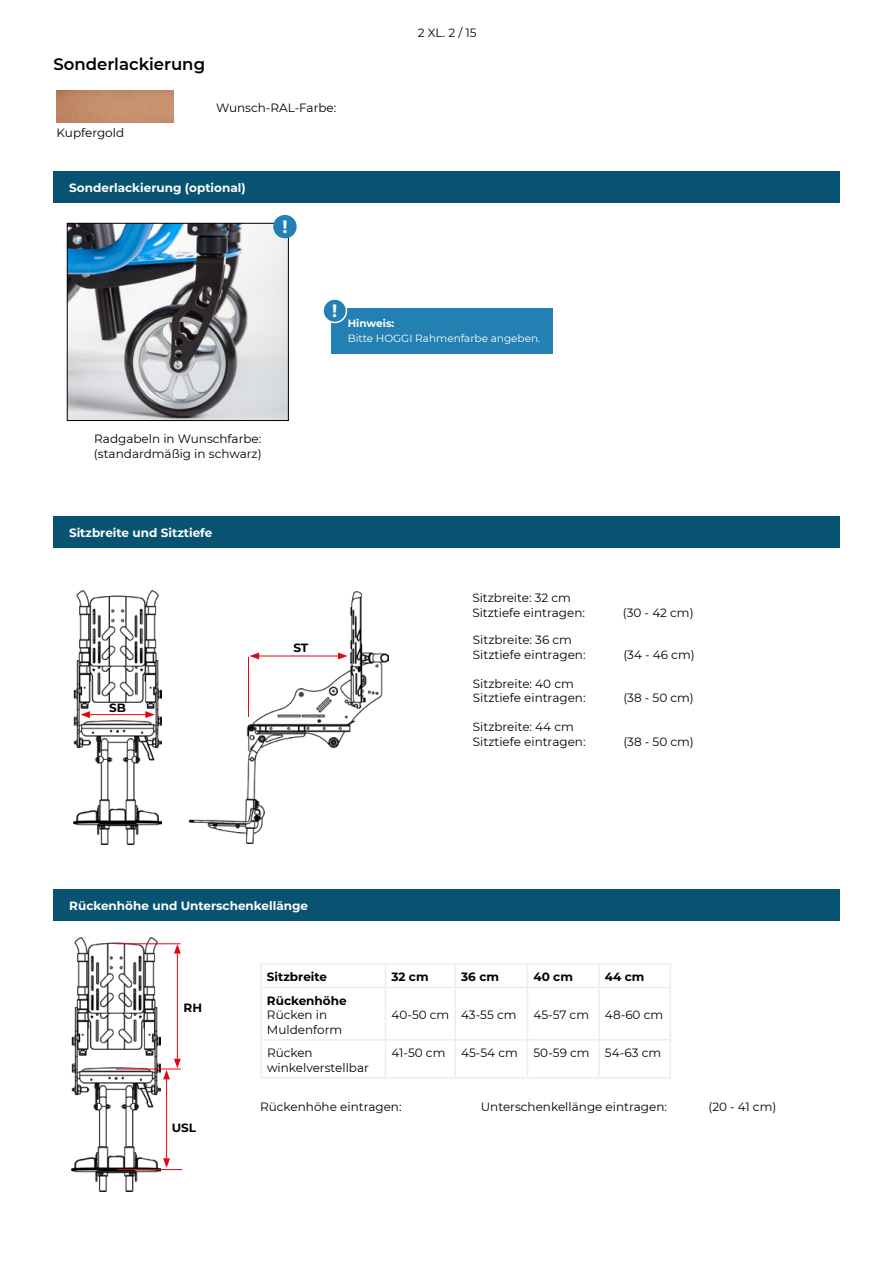
<style>
.page{position:relative;width:893px;height:1263px;background:#fff}
.page>*{position:absolute;margin:0;border:0;box-sizing:border-box;transform-origin:0 0}
.t1{font:700 17.85px "Montserrat";color:#fff}
.t2{font:600 16.5px "Montserrat";color:#000}
.t3{font:12px/14.4px "Montserrat";color:#000}
.t4{font:700 12px "Montserrat";color:#fff}
.t5{font:700 12px "Montserrat";color:#000}
.t6{font:10.5px "Montserrat";color:#fff}
.t7{font:700 10.5px "Montserrat";color:#fff}
</style>
<div class="page">
<img style="left:72px;top:938px;width:88px;height:254px">
<img style="left:73px;top:590px;width:89px;height:254px">
<img style="left:189px;top:592px;width:200px;height:252px">
<hr style="left:88px;top:714px;width:60px;height:1px;background:#e30613">
<svg style="left:80px;top:711px;width:10px;height:7px"></svg>
<svg style="left:145px;top:711px;width:10px;height:7px"></svg>
<hr style="left:257px;top:656px;width:83px;height:1px;background:#e30613">
<svg style="left:250px;top:652px;width:9px;height:7px"></svg>
<svg style="left:338px;top:652px;width:9px;height:7px"></svg>
<hr style="left:248px;top:657px;width:1px;height:60px;background:#e30613">
<div style="left:53px;top:517px;width:787px;height:31px;background:#075371"></div>
<div style="left:53px;top:889px;width:787px;height:31px;background:#075371"></div>
<hr style="left:260px;top:963px;width:125px;height:1px;background:#ededed">
<hr style="left:260px;top:964px;width:2px;height:23px;background:#ededed">
<hr style="left:385px;top:963px;width:70px;height:1px;background:#ededed">
<svg style="left:385px;top:964px;width:1px;height:23px"></svg>
<hr style="left:455px;top:963px;width:72px;height:1px;background:#ededed">
<hr style="left:454px;top:964px;width:2px;height:23px;background:#ededed">
<hr style="left:527px;top:963px;width:72px;height:1px;background:#ededed">
<svg style="left:527px;top:964px;width:1px;height:23px"></svg>
<hr style="left:599px;top:963px;width:72px;height:1px;background:#ededed">
<hr style="left:598px;top:964px;width:2px;height:23px;background:#ededed">
<svg style="left:670px;top:964px;width:1px;height:23px"></svg>
<hr style="left:260px;top:987px;width:125px;height:1px;background:#ededed">
<hr style="left:260px;top:988px;width:2px;height:51px;background:#ededed">
<hr style="left:385px;top:987px;width:70px;height:1px;background:#ededed">
<hr style="left:385px;top:988px;width:1px;height:51px;background:#ededed">
<hr style="left:455px;top:987px;width:72px;height:1px;background:#ededed">
<hr style="left:454px;top:988px;width:2px;height:51px;background:#ededed">
<hr style="left:527px;top:987px;width:72px;height:1px;background:#ededed">
<hr style="left:527px;top:988px;width:1px;height:51px;background:#ededed">
<hr style="left:599px;top:987px;width:72px;height:1px;background:#ededed">
<hr style="left:598px;top:988px;width:2px;height:51px;background:#ededed">
<hr style="left:670px;top:988px;width:1px;height:51px;background:#ededed">
<hr style="left:260px;top:1039px;width:125px;height:1px;background:#ededed">
<hr style="left:260px;top:1040px;width:2px;height:37px;background:#ededed">
<hr style="left:385px;top:1039px;width:70px;height:1px;background:#ededed">
<hr style="left:385px;top:1040px;width:1px;height:37px;background:#ededed">
<hr style="left:455px;top:1039px;width:72px;height:1px;background:#ededed">
<hr style="left:454px;top:1040px;width:2px;height:37px;background:#ededed">
<hr style="left:527px;top:1039px;width:72px;height:1px;background:#ededed">
<hr style="left:527px;top:1040px;width:1px;height:37px;background:#ededed">
<hr style="left:599px;top:1039px;width:72px;height:1px;background:#ededed">
<hr style="left:598px;top:1040px;width:2px;height:37px;background:#ededed">
<hr style="left:670px;top:1040px;width:1px;height:37px;background:#ededed">
<hr style="left:260px;top:1077px;width:125px;height:1px;background:#ededed">
<hr style="left:385px;top:1077px;width:70px;height:1px;background:#ededed">
<hr style="left:455px;top:1077px;width:72px;height:1px;background:#ededed">
<hr style="left:527px;top:1077px;width:72px;height:1px;background:#ededed">
<hr style="left:599px;top:1077px;width:72px;height:1px;background:#ededed">
<hr style="left:177px;top:951px;width:1px;height:110px;background:#e30613">
<svg style="left:174px;top:944px;width:7px;height:9px"></svg>
<hr style="left:166px;top:1077px;width:1px;height:84px;background:#e30613">
<svg style="left:163px;top:1059px;width:18px;height:20px"></svg>
<svg style="left:163px;top:1158px;width:7px;height:10px"></svg>
<hr style="left:116px;top:1069px;width:65px;height:1px;background:#e30613">
<hr style="left:117px;top:1169px;width:65px;height:1px;background:#e30613">
<hr style="left:116px;top:943px;width:65px;height:1px;background:#e30613">
<div style="left:53px;top:172px;width:787px;height:31px;background:#075371"></div>
<div style="left:331px;top:308px;width:222px;height:45px;background:#2280b2"></div>
<div style="left:323px;top:299px;width:23px;height:23px;background:#2280b2;border-radius:50%"></div>
<div style="left:322px;top:298px;width:25px;height:25px;border:2px solid #fff;border-radius:50%"></div>
<img style="left:69px;top:225px;width:218px;height:194px">
<div style="left:67px;top:223px;width:222px;height:198px;border:1px solid #000"></div>
<div style="left:273px;top:215px;width:24px;height:23px;background:#2280b2;border-radius:50%"></div>
<img style="left:57px;top:91px;width:117px;height:32px">
<h2 class="t2" style="left:53px;top:53px;width:153px">Sonderlackierung</h2>
<p class="t3" style="left:57px;top:126px;width:69px">Kupfergold</p>
<p class="t3" style="left:216px;top:100px;width:122px">Wunsch-RAL-Farbe:</p>
<p class="t4" style="left:69px;top:179px;width:178px">Sonderlackierung (optional)</p>
<h1 class="t1" style="left:282px;top:214px;width:7px">!</h1>
<p class="t3" style="left:418px;top:25px;width:60px">2 XL. 2 / 15</p>
<h1 class="t1" style="left:332px;top:298px;width:7px">!</h1>
<p class="t7" style="left:348px;top:316px;width:48px">Hinweis:</p>
<p class="t6" style="left:348px;top:331px;width:194px">Bitte HOGGI Rahmenfarbe angeben.</p>
<p class="t3" style="left:94px;top:431px;width:169px">Radgabeln in Wunschfarbe: (standardmäßig in schwarz)</p>
<p class="t4" style="left:69px;top:524px;width:145px">Sitzbreite und Sitztiefe</p>
<p class="t5" style="left:109px;top:699px;width:18px">SB</p>
<p class="t5" style="left:293px;top:639px;width:16px">ST</p>
<p class="t3" style="left:472px;top:590px;width:114px">Sitzbreite: 32 cm<br>Sitztiefe eintragen:</p>
<p class="t3" style="left:473px;top:633px;width:114px">Sitzbreite: 36 cm<br>Sitztiefe eintragen:</p>
<p class="t3" style="left:473px;top:676px;width:114px">Sitzbreite: 40 cm<br>Sitztiefe eintragen:</p>
<p class="t3" style="left:473px;top:719px;width:114px">Sitzbreite: 44 cm<br>Sitztiefe eintragen:</p>
<p class="t3" style="left:623px;top:605px;width:72px">(30 - 42 cm)</p>
<p class="t3" style="left:623px;top:647px;width:73px">(34 - 46 cm)</p>
<p class="t3" style="left:623px;top:690px;width:72px">(38 - 50 cm)</p>
<p class="t3" style="left:623px;top:734px;width:72px">(38 - 50 cm)</p>
<p class="t4" style="left:69px;top:897px;width:240px">Rückenhöhe und Unterschenkellänge</p>
<p class="t5" style="left:183px;top:999px;width:20px">RH</p>
<p class="t5" style="left:172px;top:1119px;width:26px">USL</p>
<p class="t5" style="left:267px;top:968px;width:62px">Sitzbreite</p>
<p class="t5" style="left:391px;top:968px;width:39px">32 cm</p>
<p class="t5" style="left:461px;top:968px;width:39px">36 cm</p>
<p class="t5" style="left:533px;top:968px;width:41px">40 cm</p>
<p class="t5" style="left:605px;top:968px;width:41px">44 cm</p>
<p class="t5" style="left:267px;top:992px;width:81px">Rückenhöhe</p>
<p class="t3" style="left:267px;top:1007px;width:77px">Rücken in<br>Muldenform</p>
<p class="t3" style="left:391px;top:1007px;width:126px">40-50 cm 43-55 cm</p>
<p class="t3" style="left:533px;top:1007px;width:57px">45-57 cm</p>
<p class="t3" style="left:605px;top:1007px;width:60px">48-60 cm</p>
<p class="t3" style="left:267px;top:1045px;width:103px">Rücken winkelverstellbar</p>
<p class="t3" style="left:391px;top:1045px;width:55px">41-50 cm</p>
<p class="t3" style="left:461px;top:1045px;width:58px">45-54 cm</p>
<p class="t3" style="left:533px;top:1045px;width:58px">50-59 cm</p>
<p class="t3" style="left:605px;top:1045px;width:58px">54-63 cm</p>
<p class="t3" style="left:481px;top:1099px;width:188px">Unterschenkellänge eintragen:</p>
<p class="t3" style="left:708px;top:1099px;width:70px">(20 - 41 cm)</p>
<p class="t3" style="left:260px;top:1099px;width:143px">Rückenhöhe eintragen:</p>
</div>
